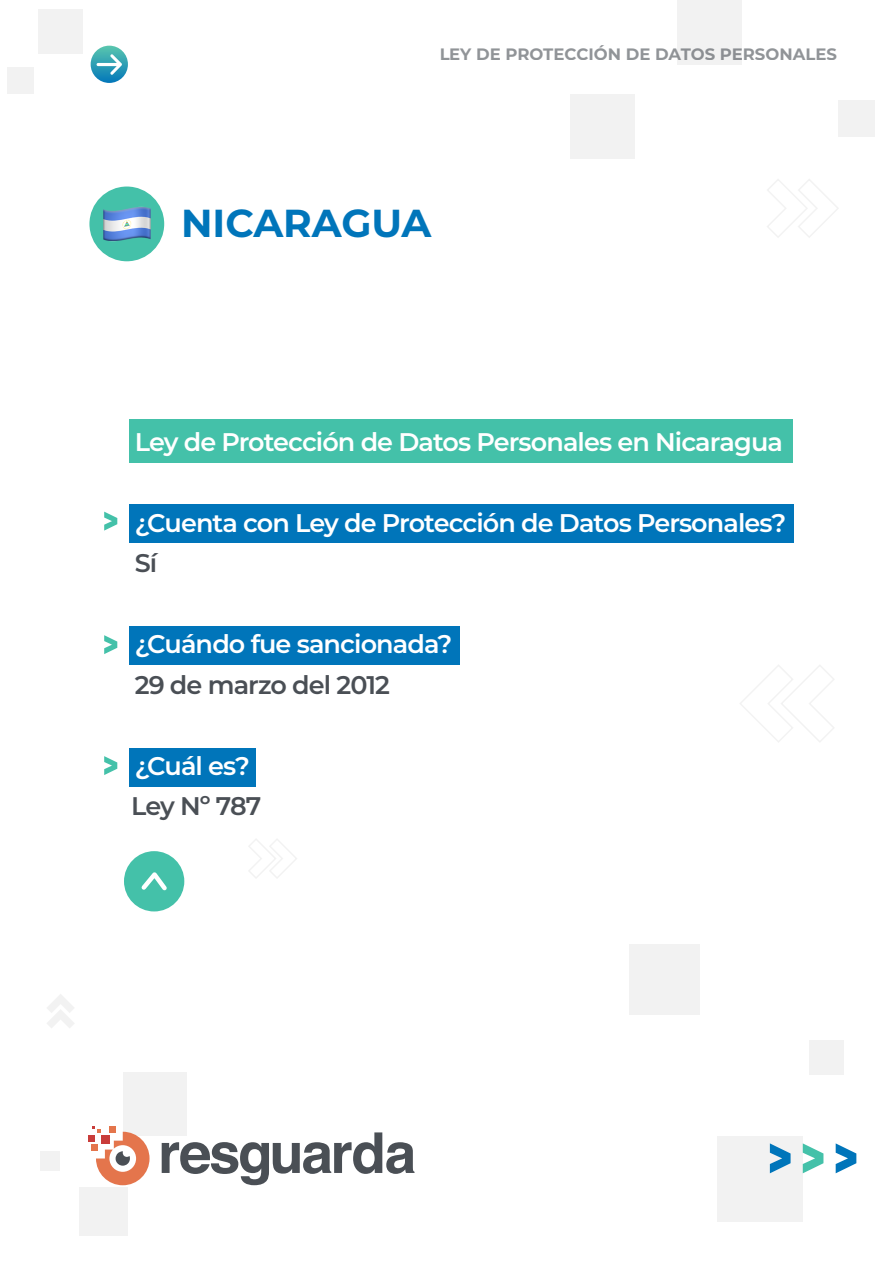
<style>
.page{position:relative;width:893px;height:1263px;background:#fff}
.page>*{position:absolute;margin:0;border:0;box-sizing:border-box;transform-origin:0 0}
.t1{font:700 39px "Montserrat";color:#0075ba}
.t2{font:600 25.5px "Montserrat";letter-spacing:-.035em;color:#fff}
.t3{font:600 25.5px "Montserrat";letter-spacing:-.035em;color:#4a4f55}
.t4{font:700 16.5px "Montserrat";color:#4a4f55}
</style>
<div class="page">
<div style="left:629px;top:944px;width:71px;height:70px;background:#f2f2f2"></div>
<div style="left:717px;top:1136px;width:86px;height:86px;background:#f2f2f2"></div>
<div style="left:809px;top:1040px;width:34px;height:35px;background:#f2f2f2"></div>
<div style="left:79px;top:1188px;width:49px;height:48px;background:#f2f2f2"></div>
<div style="left:41px;top:1151px;width:19px;height:19px;background:#f2f2f2"></div>
<div style="left:38px;top:9px;width:45px;height:44px;background:#f2f2f2"></div>
<div style="left:7px;top:67px;width:27px;height:26px;background:#f2f2f2"></div>
<div style="left:838px;top:100px;width:37px;height:37px;background:#f2f2f2"></div>
<div style="left:677px;top:1px;width:65px;height:64px;background:#f2f2f2"></div>
<div style="left:571px;top:94px;width:64px;height:64px;background:#f2f2f2"></div>
<div style="left:123px;top:1072px;width:64px;height:63px;background:#f2f2f2"></div>
<svg style="left:89px;top:1126px;width:61px;height:59px"></svg>
<svg style="left:162px;top:1132px;width:252px;height:53px"></svg>
<svg style="left:803px;top:1143px;width:20px;height:30px"></svg>
<svg style="left:770px;top:1143px;width:21px;height:30px"></svg>
<svg style="left:836px;top:1143px;width:20px;height:30px"></svg>
<svg style="left:91px;top:46px;width:37px;height:37px"></svg>
<svg style="left:97px;top:54px;width:25px;height:21px"></svg>
<svg style="left:767px;top:179px;width:71px;height:59px"></svg>
<svg style="left:249px;top:839px;width:48px;height:39px"></svg>
<svg style="left:740px;top:665px;width:94px;height:77px"></svg>
<svg style="left:47px;top:994px;width:27px;height:34px"></svg>
<div style="left:124px;top:851px;width:60px;height:60px;background:#44c1a9;border-radius:50%"></div>
<svg style="left:141px;top:872px;width:26px;height:19px"></svg>
<div style="left:129px;top:504px;width:664px;height:39px;background:#0075ba"></div>
<div style="left:129px;top:420px;width:664px;height:43px;background:#44c1a9"></div>
<div style="left:89px;top:187px;width:75px;height:74px;background:#44c1a9;border-radius:50%"></div>
<img style="left:103px;top:206px;width:48px;height:36px">
<div style="left:129px;top:626px;width:331px;height:39px;background:#0075ba"></div>
<div style="left:129px;top:748px;width:127px;height:38px;background:#0075ba"></div>
<svg style="left:104px;top:512px;width:13px;height:19px"></svg>
<svg style="left:104px;top:635px;width:13px;height:19px"></svg>
<svg style="left:104px;top:756px;width:13px;height:19px"></svg>
<p class="t4" style="left:439px;top:42px;width:399px">LEY DE PROTECCIÓN DE DATOS PERSONALES</p>
<h1 class="t1" style="left:181px;top:195px;width:252px">NICARAGUA</h1>
<p class="t2" style="left:135px;top:424px;width:650px">Ley de Protección de Datos Personales en Nicaragua</p>
<p class="t2" style="left:135px;top:505px;width:653px">¿Cuenta con Ley de Protección de Datos Personales?</p>
<p class="t3" style="left:135px;top:545px;width:24px">Sí</p>
<p class="t2" style="left:135px;top:626px;width:319px">¿Cuándo fue sancionada?</p>
<p class="t3" style="left:135px;top:666px;width:257px">29 de marzo del 2012</p>
<p class="t2" style="left:135px;top:747px;width:117px">¿Cuál es?</p>
<p class="t3" style="left:131px;top:788px;width:132px">Ley Nº 787</p>
</div>
